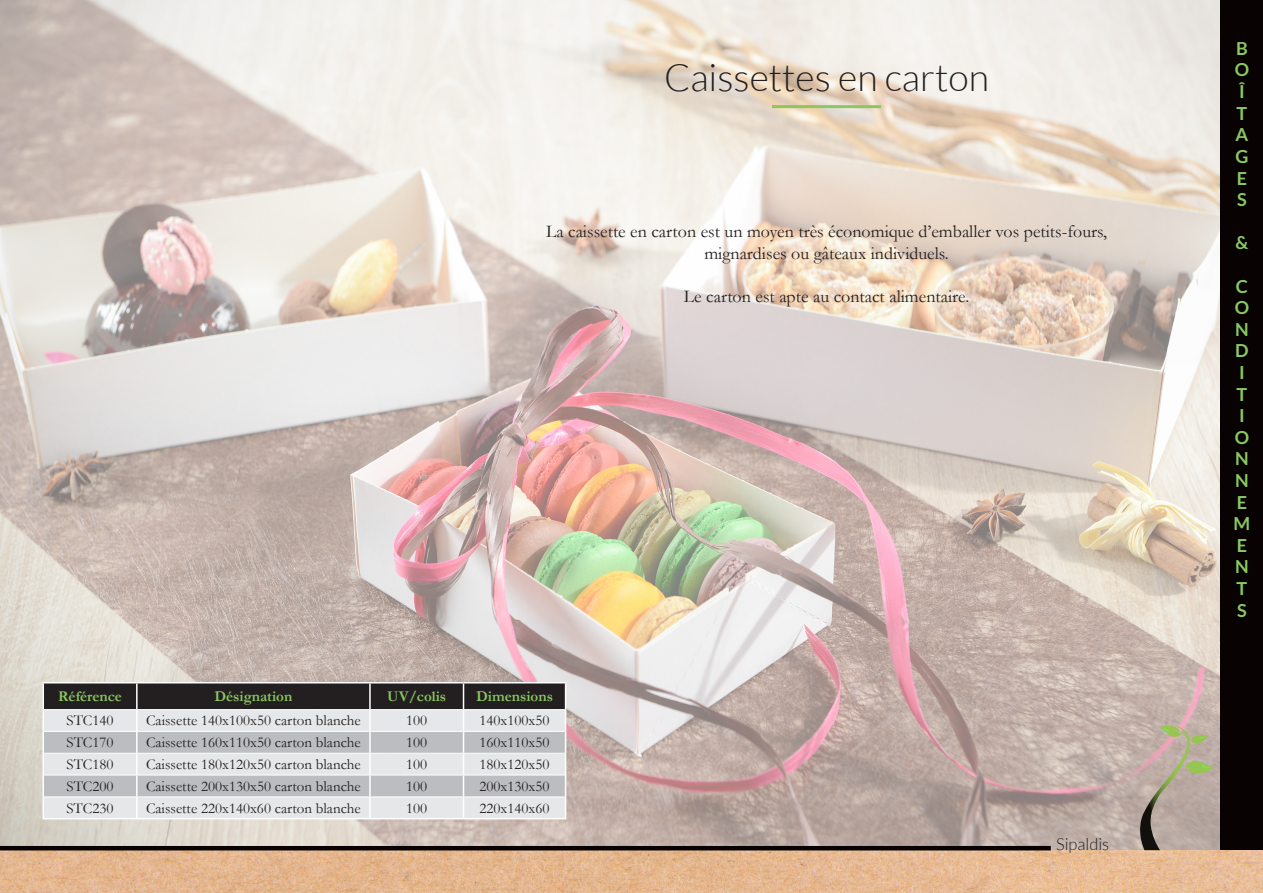
<style>
.page{position:relative;width:1263px;height:893px;background:#fff}
.page>*{position:absolute;margin:0;border:0;box-sizing:border-box;transform-origin:0 0}
.t1{font:300 37.5px "Lato";color:#231f20}
.t2{font:18px/21.6px "Garamond";color:#231f20;text-align:center}
.t3{font:700 18px "Lato";color:#8ac862}
.t4{font:300 16.5px "Lato";color:#231f20}
.t5{font:15px "Garamond";color:#231f20}
.t6{font:700 15px "Garamond";color:#8ac862}
</style>
<div class="page">
<img style="left:0;top:0;width:1220px;height:850px">
<div style="left:1220px;top:0;width:43px;height:850px;background:#080302"></div>
<img style="left:0;top:850px;width:1263px;height:43px">
<hr style="left:0;top:846px;width:1051px;height:4px;background:#080302">
<svg style="left:1138px;top:725px;width:77px;height:125px;background:#b0a395"></svg>
<hr style="left:772px;top:105px;width:109px;height:3px;background:#8ac862">
<hr style="left:43px;top:682px;width:94px;height:1px;background:#fff">
<hr style="left:137px;top:682px;width:233px;height:1px;background:#fff">
<hr style="left:370px;top:682px;width:93px;height:1px;background:#fff">
<hr style="left:463px;top:682px;width:103px;height:1px;background:#fff">
<svg style="left:43px;top:683px;width:523px;height:135px;background:#b4b4b6"></svg>
<hr style="left:43px;top:818px;width:94px;height:1px;background:#fff">
<hr style="left:137px;top:818px;width:233px;height:1px;background:#fff">
<hr style="left:370px;top:818px;width:93px;height:1px;background:#fff">
<hr style="left:463px;top:818px;width:103px;height:1px;background:#fff">
<hr style="left:44px;top:709px;width:93px;height:1px;background:#fff">
<hr style="left:137px;top:709px;width:233px;height:1px;background:#fff">
<hr style="left:370px;top:709px;width:93px;height:1px;background:#fff">
<hr style="left:463px;top:709px;width:102px;height:1px;background:#fff">
<hr style="left:44px;top:731px;width:93px;height:1px;background:#fff">
<hr style="left:137px;top:731px;width:233px;height:1px;background:#fff">
<hr style="left:370px;top:731px;width:93px;height:1px;background:#fff">
<hr style="left:463px;top:731px;width:102px;height:1px;background:#fff">
<hr style="left:44px;top:753px;width:93px;height:1px;background:#fff">
<hr style="left:137px;top:753px;width:233px;height:1px;background:#fff">
<hr style="left:370px;top:753px;width:93px;height:1px;background:#fff">
<hr style="left:463px;top:753px;width:102px;height:1px;background:#fff">
<hr style="left:44px;top:775px;width:93px;height:1px;background:#fff">
<hr style="left:137px;top:775px;width:233px;height:1px;background:#fff">
<hr style="left:370px;top:775px;width:93px;height:1px;background:#fff">
<hr style="left:463px;top:775px;width:102px;height:1px;background:#fff">
<hr style="left:44px;top:796px;width:93px;height:1px;background:#fff">
<hr style="left:137px;top:796px;width:233px;height:1px;background:#fff">
<hr style="left:370px;top:796px;width:93px;height:1px;background:#fff">
<hr style="left:463px;top:796px;width:102px;height:1px;background:#fff">
<p class="t1" style="left:664px;top:58px;width:326px">Caissettes en carton</p>
<p class="t2" style="left:546px;top:220px;width:562px">La caissette en carton est un moyen très économique d’emballer vos petits-fours, mignardises ou gâteaux individuels.</p>
<p class="t2" style="left:684px;top:285px;width:287px">Le carton est apte au contact alimentaire.</p>
<p class="t6" style="left:58px;top:686px;width:65px">Référence</p>
<p class="t6" style="left:214px;top:686px;width:79px">Désignation</p>
<p class="t6" style="left:387px;top:686px;width:60px">UV/colis</p>
<p class="t6" style="left:476px;top:686px;width:78px">Dimensions</p>
<p class="t5" style="left:67px;top:711px;width:49px">STC140</p>
<p class="t5" style="left:146px;top:711px;width:216px">Caissette 140x100x50 carton blanche</p>
<p class="t5" style="left:406px;top:711px;width:23px">100</p>
<p class="t5" style="left:479px;top:711px;width:72px">140x100x50</p>
<p class="t5" style="left:67px;top:732px;width:49px">STC170</p>
<p class="t5" style="left:146px;top:732px;width:216px">Caissette 160x110x50 carton blanche</p>
<p class="t5" style="left:406px;top:732px;width:23px">100</p>
<p class="t5" style="left:479px;top:732px;width:72px">160x110x50</p>
<p class="t5" style="left:66px;top:754px;width:49px">STC180</p>
<p class="t5" style="left:146px;top:754px;width:216px">Caissette 180x120x50 carton blanche</p>
<p class="t5" style="left:406px;top:754px;width:23px">100</p>
<p class="t5" style="left:479px;top:754px;width:72px">180x120x50</p>
<p class="t5" style="left:66px;top:776px;width:49px">STC200</p>
<p class="t5" style="left:146px;top:776px;width:216px">Caissette 200x130x50 carton blanche</p>
<p class="t5" style="left:406px;top:776px;width:23px">100</p>
<p class="t5" style="left:479px;top:776px;width:72px">200x130x50</p>
<p class="t5" style="left:66px;top:798px;width:49px">STC230</p>
<p class="t5" style="left:146px;top:798px;width:216px">Caissette 220x140x60 carton blanche</p>
<p class="t5" style="left:406px;top:798px;width:23px">100</p>
<p class="t5" style="left:479px;top:798px;width:72px">220x140x60</p>
<p class="t4" style="left:1056px;top:835px;width:55px">Sipaldis</p>
<p class="t3" style="left:1236px;top:38px;width:13px">B</p>
<p class="t3" style="left:1235px;top:60px;width:16px">O</p>
<p class="t3" style="left:1239px;top:81px;width:7px">Î</p>
<p class="t3" style="left:1236px;top:103px;width:12px">T</p>
<p class="t3" style="left:1235px;top:124px;width:14px">A</p>
<p class="t3" style="left:1235px;top:146px;width:15px">G</p>
<p class="t3" style="left:1237px;top:168px;width:12px">E</p>
<p class="t3" style="left:1237px;top:189px;width:11px">S</p>
<p class="t3" style="left:1235px;top:232px;width:14px">&amp;</p>
<p class="t3" style="left:1236px;top:276px;width:14px">C</p>
<p class="t3" style="left:1235px;top:297px;width:16px">O</p>
<p class="t3" style="left:1235px;top:319px;width:15px">N</p>
<p class="t3" style="left:1235px;top:340px;width:15px">D</p>
<p class="t3" style="left:1239px;top:362px;width:7px">I</p>
<p class="t3" style="left:1236px;top:384px;width:12px">T</p>
<p class="t3" style="left:1239px;top:405px;width:7px">I</p>
<p class="t3" style="left:1235px;top:427px;width:16px">O</p>
<p class="t3" style="left:1235px;top:448px;width:15px">N</p>
<p class="t3" style="left:1235px;top:470px;width:15px">N</p>
<p class="t3" style="left:1237px;top:492px;width:12px">E</p>
<p class="t3" style="left:1233px;top:513px;width:18px">M</p>
<p class="t3" style="left:1237px;top:535px;width:12px">E</p>
<p class="t3" style="left:1235px;top:556px;width:15px">N</p>
<p class="t3" style="left:1236px;top:578px;width:12px">T</p>
<p class="t3" style="left:1237px;top:600px;width:11px">S</p>
</div>
